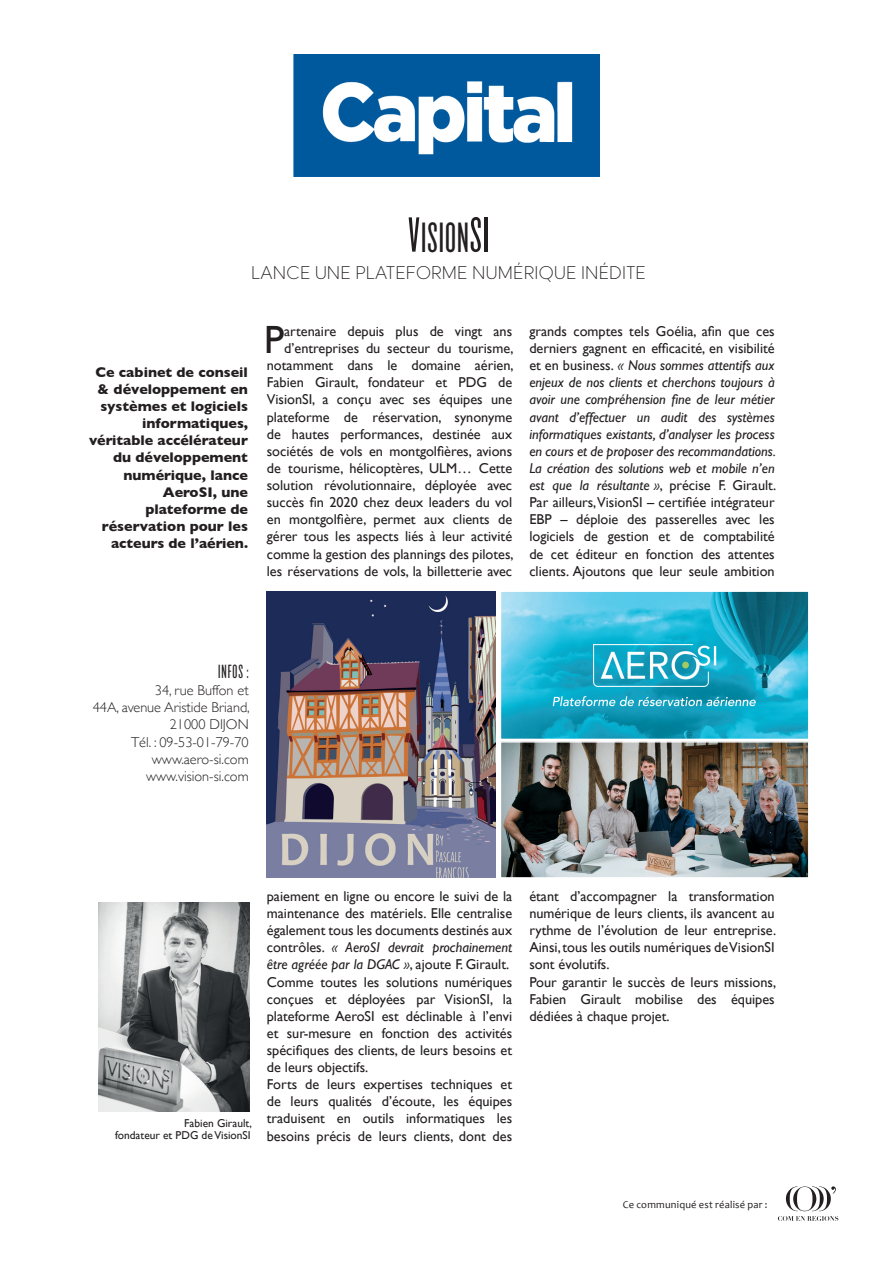
<style>
.page{position:relative;width:893px;height:1263px;background:#fff}
.page>*{position:absolute;margin:0;border:0;box-sizing:border-box;transform-origin:0 0}
.t1{font:44.25px "Knockout HTF26 Junior Flyweight";letter-spacing:.025em;color:#231f20}
.t2{font:39.3px "Gill Sans";color:#231f20}
.t3{font:19.95px "Knockout HTF26 Junior Flyweight";letter-spacing:.05em;color:#231f20}
.t4{font:300 18.45px "Narin";letter-spacing:.015em;color:#231f20}
.t5{font:14.25px/17.1px "Gill Sans";color:#231f20}
.t6{font:700 14.25px/17.1px "Gill Sans";color:#231f20;text-align:right}
.t7{font:300 14.25px/17.1px "Gill Sans";color:#231f20;text-align:right}
.t8{font:11.4px/12.1px "Gill Sans";color:#231f20;text-align:right}
.t9{font:10.5px "Candara";letter-spacing:.02em;color:#231f20}
.s1{font-size:51.45px}
.s2{font-style:italic}
</style>
<div class="page">
<img style="left:293px;top:54px;width:307px;height:122px">
<svg style="left:778px;top:1186px;width:60px;height:35px"></svg>
<img style="left:267px;top:592px;width:229px;height:285px">
<img style="left:502px;top:743px;width:305px;height:133px">
<div style="left:500px;top:741px;width:309px;height:137px;border:1px solid #fff"></div>
<img style="left:502px;top:592px;width:305px;height:146px">
<div style="left:500px;top:590px;width:309px;height:150px;border:1px solid #fff"></div>
<img style="left:99px;top:903px;width:151px;height:208px">
<p class="t1" style="left:408px;top:216px;width:82px"><span class="s1">V</span>ISION<span class="s1">SI</span></p>
<p class="t4" style="left:251px;top:260px;width:396px">LANCE UNE PLATEFORME NUMÉRIQUE INÉDITE</p>
<p class="t6" style="left:89px;top:363px;width:161px">Ce cabinet de conseil &amp; développement en systèmes et logiciels informatiques, véritable accélérateur du développement numérique, lance<br>AeroSI, une plateforme de réservation pour les acteurs de l’aérien.</p>
<p class="t2" style="left:264px;top:317px;width:22px">P</p>
<p class="t5" style="left:267px;top:322px;width:248px;text-align:right">artenaire depuis plus de vingt ans d’entreprises du secteur du tourisme, notamment dans le domaine aérien, Fabien Girault, fondateur et PDG de VisionSI, a conçu avec ses équipes une plateforme de réservation, synonyme de hautes performances, destinée aux sociétés de vols en montgolfières, avions de tourisme, hélicoptères, ULM… Cette solution révolutionnaire, déployée avec succès fin 2020 chez deux leaders du vol en montgolfière, permet aux clients de gérer tous les aspects liés à leur activité comme la gestion des plannings des pilotes, les réservations de vols, la billetterie avec</p>
<p class="t5" style="left:529px;top:322px;width:248px;text-align:justify">grands comptes tels Goélia, afin que ces derniers gagnent en efficacité, en visibilité et en business. <span class="s2">« Nous sommes attentifs aux enjeux de nos clients et cherchons toujours à avoir une compréhension fine de leur métier avant d’effectuer un audit des systèmes informatiques existants, d’analyser les process en cours et de proposer des recommandations.<br>La création des solutions web et mobile n’en est que la résultante »</span>, précise F. Girault.<br>Par ailleurs,VisionSI – certifiée intégrateur EBP – déploie des passerelles avec les logiciels de gestion et de comptabilité de cet éditeur en fonction des attentes clients. Ajoutons que leur seule ambition</p>
<p class="t3" style="left:218px;top:662px;width:32px">INFOS :</p>
<p class="t7" style="left:93px;top:681px;width:158px">34, rue Buffon et<br>44A, avenue Aristide Briand,<br>21000 DIJON<br>Tél. : 09-53-01-79-70 www.aero-si.com www.vision-si.com</p>
<p class="t8" style="left:115px;top:1117px;width:138px">Fabien Girault,<br>fondateur et PDG de VisionSI</p>
<p class="t5" style="left:267px;top:887px;width:247px">paiement en ligne ou encore le suivi de la maintenance des matériels. Elle centralise également tous les documents destinés aux contrôles. <span class="s2">« AeroSI devrait prochainement être agréée par la DGAC »</span>, ajoute F. Girault.<br>Comme toutes les solutions numériques conçues et déployées par VisionSI, la plateforme AeroSI est déclinable à l’envi et sur-mesure en fonction des activités spécifiques des clients, de leurs besoins et de leurs objectifs.<br>Forts de leurs expertises techniques et de leurs qualités d’écoute, les équipes traduisent en outils informatiques les besoins précis de leurs clients, dont des</p>
<p class="t5" style="left:529px;top:887px;width:248px">étant d’accompagner la transformation numérique de leurs clients, ils avancent au rythme de l’évolution de leur entreprise.<br>Ainsi, tous les outils numériques de VisionSI sont évolutifs.<br>Pour garantir le succès de leurs missions, Fabien Girault mobilise des équipes dédiées à chaque projet.</p>
<p class="t9" style="left:623px;top:1198px;width:146px">Ce communiqué est réalisé par :</p>
</div>
